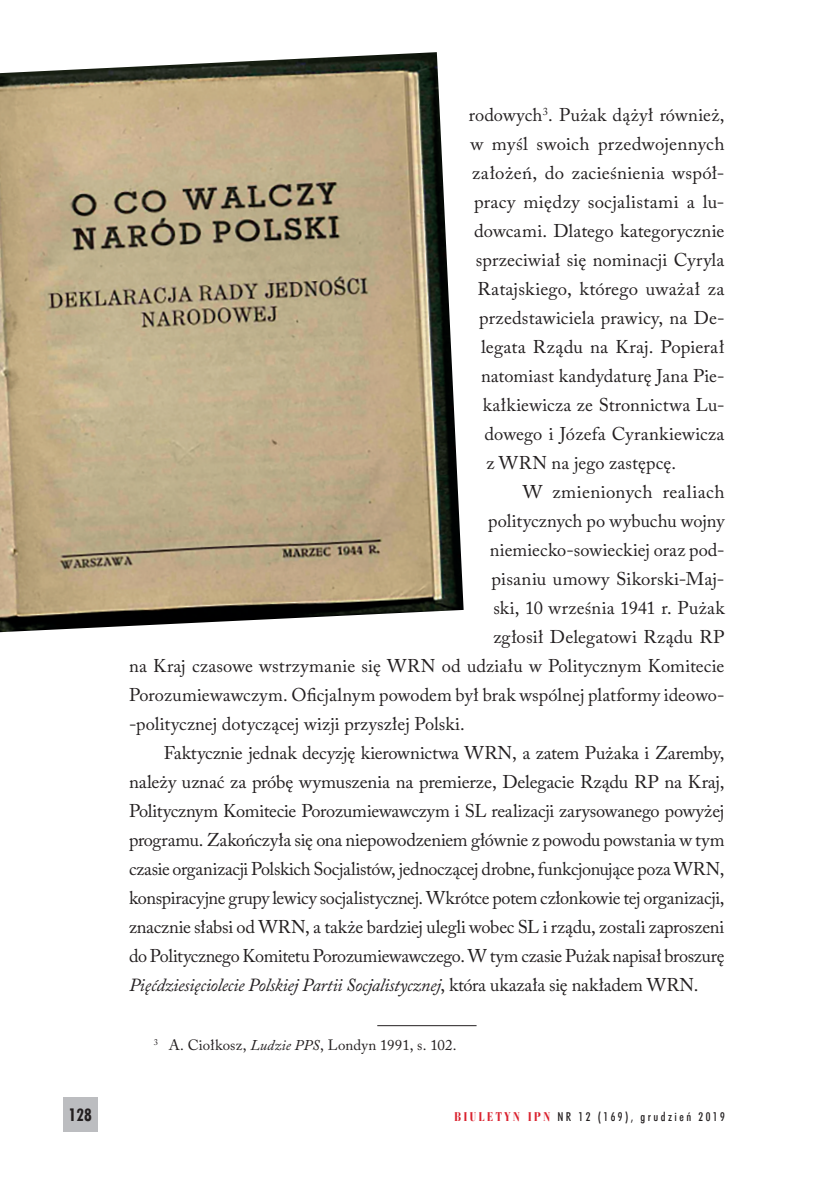
<style>
.page{position:relative;width:834px;height:1191px;background:#fff}
.page>*{position:absolute;margin:0;border:0;box-sizing:border-box;transform-origin:0 0}
._1_Tekst{font:18.38px/29.1px "Adobe Caslon Pro";letter-spacing:.01em;color:#231f20;text-align:justify}
.t1{font:17.5px "Futura Bd Cn EU";color:#231f20}
.przypis{font:14.88px "Adobe Caslon Pro";letter-spacing:.01em;color:#231f20}
.t2{font:12.25px "Futura Md Cn EU";letter-spacing:.2em;color:#231f20}
.s1{font-style:italic}
.s2{font-family:"Bauer Bodni Bd Cn EU";font-size:13.12px;color:#da202d}
</style>
<div class="page">
<div style="left:63px;top:1097px;width:35px;height:34px;background:#bcbdc0"></div>
<img style="left:0;top:52px;width:463px;height:580px">
<hr style="left:377px;top:1025px;width:99px;height:1px;background:#231f20">
<p class="_1_Tekst" style="left:468px;top:100px;width:257px">rodowych<sup>3</sup>. Pużak dążył również,</p>
<p class="_1_Tekst" style="left:470px;top:129px;width:255px">w myśl swoich przedwojennych</p>
<p class="_1_Tekst" style="left:472px;top:158px;width:254px">założeń, do zacieśnienia współ-</p>
<p class="_1_Tekst" style="left:474px;top:187px;width:252px">pracy między socjalistami a lu-</p>
<p class="_1_Tekst" style="left:474px;top:216px;width:252px">dowcami. Dlatego kategorycznie</p>
<p class="_1_Tekst" style="left:475px;top:245px;width:250px">sprzeciwiał się nominacji Cyryla</p>
<p class="_1_Tekst" style="left:477px;top:274px;width:248px">Ratajskiego, którego uważał za</p>
<p class="_1_Tekst" style="left:479px;top:303px;width:247px">przedstawiciela prawicy, na De-</p>
<p class="_1_Tekst" style="left:481px;top:332px;width:245px">legata Rządu na Kraj. Popierał</p>
<p class="_1_Tekst" style="left:481px;top:361px;width:245px">natomiast kandydaturę Jana Pie-</p>
<p class="_1_Tekst" style="left:482px;top:390px;width:243px">kałkiewicza ze Stronnictwa Lu-</p>
<p class="_1_Tekst" style="left:484px;top:419px;width:241px">dowego i Józefa Cyrankiewicza</p>
<p class="_1_Tekst" style="left:486px;top:448px;width:189px">z WRN na jego zastępcę.</p>
<p class="_1_Tekst" style="left:522px;top:477px;width:203px">W zmienionych realiach</p>
<p class="_1_Tekst" style="left:488px;top:506px;width:238px">politycznych po wybuchu wojny</p>
<p class="_1_Tekst" style="left:489px;top:535px;width:236px">niemiecko-sowieckiej oraz pod-</p>
<p class="_1_Tekst" style="left:491px;top:564px;width:234px">pisaniu umowy Sikorski-Maj-</p>
<p class="_1_Tekst" style="left:493px;top:593px;width:233px">ski, 10 września 1941 r. Pużak</p>
<p class="_1_Tekst" style="left:493px;top:622px;width:232px">zgłosił Delegatowi Rządu RP</p>
<p class="_1_Tekst" style="left:129px;top:651px;width:597px">na Kraj czasowe wstrzymanie się WRN od udziału w Politycznym Komitecie</p>
<p class="_1_Tekst" style="left:129px;top:680px;width:597px">Porozumiewawczym. Oficjalnym powodem był brak wspólnej platformy ideowo-</p>
<p class="_1_Tekst" style="left:129px;top:709px;width:335px">-politycznej dotyczącej wizji przyszłej Polski.</p>
<p class="_1_Tekst" style="left:129px;top:738px;width:597px;text-indent:35px">Faktycznie jednak decyzję kierownictwa WRN, a zatem Pużaka i Zaremby, należy uznać za próbę wymuszenia na premierze, Delegacie Rządu RP na Kraj, Politycznym Komitecie Porozumiewawczym i SL realizacji zarysowanego powyżej programu. Zakończyła się ona niepowodzeniem głównie z powodu powstania w tym czasie organizacji Polskich Socjalistów, jednoczącej drobne, funkcjonujące poza WRN, konspiracyjne grupy lewicy socjalistycznej. Wkrótce potem członkowie tej organizacji, znacznie słabsi od WRN, a także bardziej ulegli wobec SL i rządu, zostali zaproszeni do Politycznego Komitetu Porozumiewawczego. W tym czasie Pużak napisał broszurę <span class="s1">Pięćdziesięciolecie Polskiej Partii Socjalistycznej</span>, która ukazała się nakładem WRN.</p>
<p class="przypis" style="left:154px;top:1035px;width:302px"><sup>3</sup> A. Ciołkosz, <span class="s1">Ludzie PPS</span>, Londyn 1991, s. 102.</p>
<p class="t1" style="left:69px;top:1104px;width:25px">128</p>
<p class="t2" style="left:454px;top:1109px;width:272px"><span class="s2">BIULETYN IPN</span> NR 12 (169), grudzień 2019</p>
</div>
